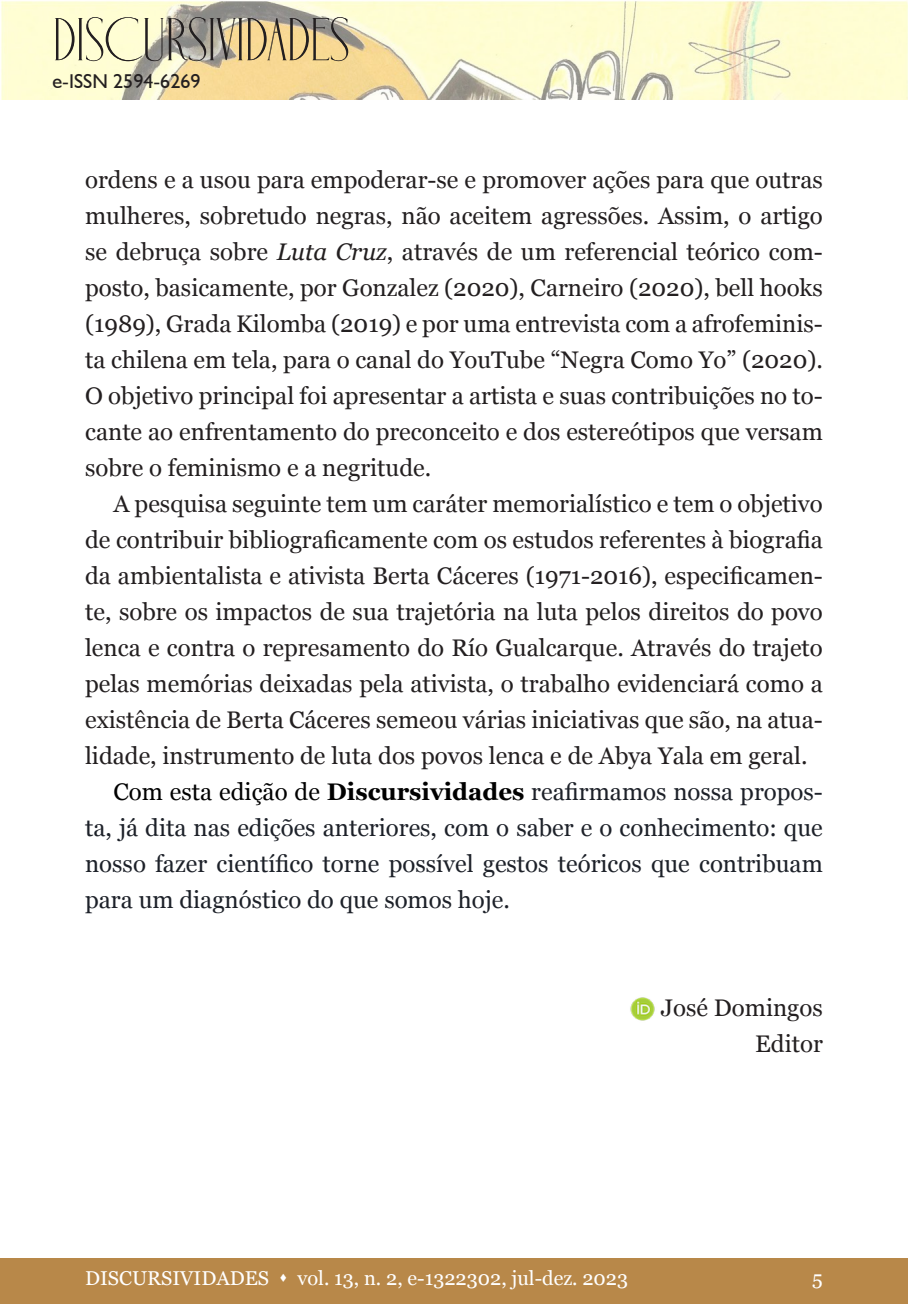
<style>
.page{position:relative;width:908px;height:1304px;background:#fff}
.page>*{position:absolute;margin:0;border:0;box-sizing:border-box;transform-origin:0 0}
.t1{font:60px "Holipop";color:#231f20}
.t2{font:24px/36px "Georgia";color:#231f20;text-align:justify}
.t3{font:24px/36px "Georgia";color:#1d2129;text-align:justify}
.t4{font:20px "Georgia";color:#fff}
.t5{font:20px "Humanist 521 BT";color:#231f20}
.s1{font-style:italic}
.s2{color:#000}
.s3{font-weight:700;color:#000}
</style>
<div class="page">
<div style="left:0;top:1259px;width:907px;height:45px;background:#b88849"></div>
<img style="left:1px;top:0;width:906px;height:100px">
<img style="left:630px;top:997px;width:25px;height:24px">
<h1 class="t1" style="left:52px;top:10px;width:298px">DISCURSIVIDADES</h1>
<p class="t5" style="left:52px;top:69px;width:150px">e-ISSN 2594-6269</p>
<p class="t2" style="left:85px;top:161px;width:739px">ordens e a usou para empoderar-se e promover ações para que outras mulheres, sobretudo negras, não aceitem agressões. Assim, o artigo se debruça sobre <span class="s1">Luta Cruz</span>, através de um referencial teórico com&shy;posto, basicamente, por Gonzalez (2020), Carneiro (2020), bell hooks (1989), Grada Kilomba (2019) e por uma entrevista com a afrofeminis&shy;ta chilena em tela, para o canal do YouTube “Negra Como Yo” (2020).<br>O objetivo principal foi apresentar a artista e suas contribuições no to&shy;cante ao enfrentamento do preconceito e dos estereótipos que versam sobre o feminismo e a negritude.</p>
<p class="t2" style="left:85px;top:485px;width:739px;text-indent:28px">A pesquisa seguinte tem um caráter memorialístico e tem o objetivo de contribuir bibliograficamente com os estudos referentes à biografia da ambientalista e ativista Berta Cáceres (1971-2016), especificamen&shy;te, sobre os impactos de sua trajetória na luta pelos direitos do povo lenca e contra o represamento do Río Gualcarque. Através do trajeto pelas memórias deixadas pela ativista, o trabalho evidenciará como a existência de Berta Cáceres semeou várias iniciativas que são, na atua&shy;lidade, instrumento de luta dos povos lenca e de Abya Yala em geral.</p>
<p class="t3" style="left:85px;top:773px;width:739px;text-indent:28px"><span class="s2">Com esta edição de</span> <span class="s3">Discursividades</span> reafirmamos nossa propos&shy;ta, já dita nas edições anteriores, com o saber e o conhecimento: que nosso fazer científico torne possível gestos teóricos que contribuam para um diagnóstico do que somos hoje.</p>
<p class="t2" style="left:660px;top:989px;width:163px">José Domingos</p>
<p class="t2" style="left:755px;top:1025px;width:69px">Editor</p>
<p class="t4" style="left:85px;top:1264px;width:544px">DISCURSIVIDADES ▲ vol. 13, n. 2, e-1322302, jul-dez. 2023</p>
<p class="t4" style="left:811px;top:1264px;width:12px">5</p>
</div>
